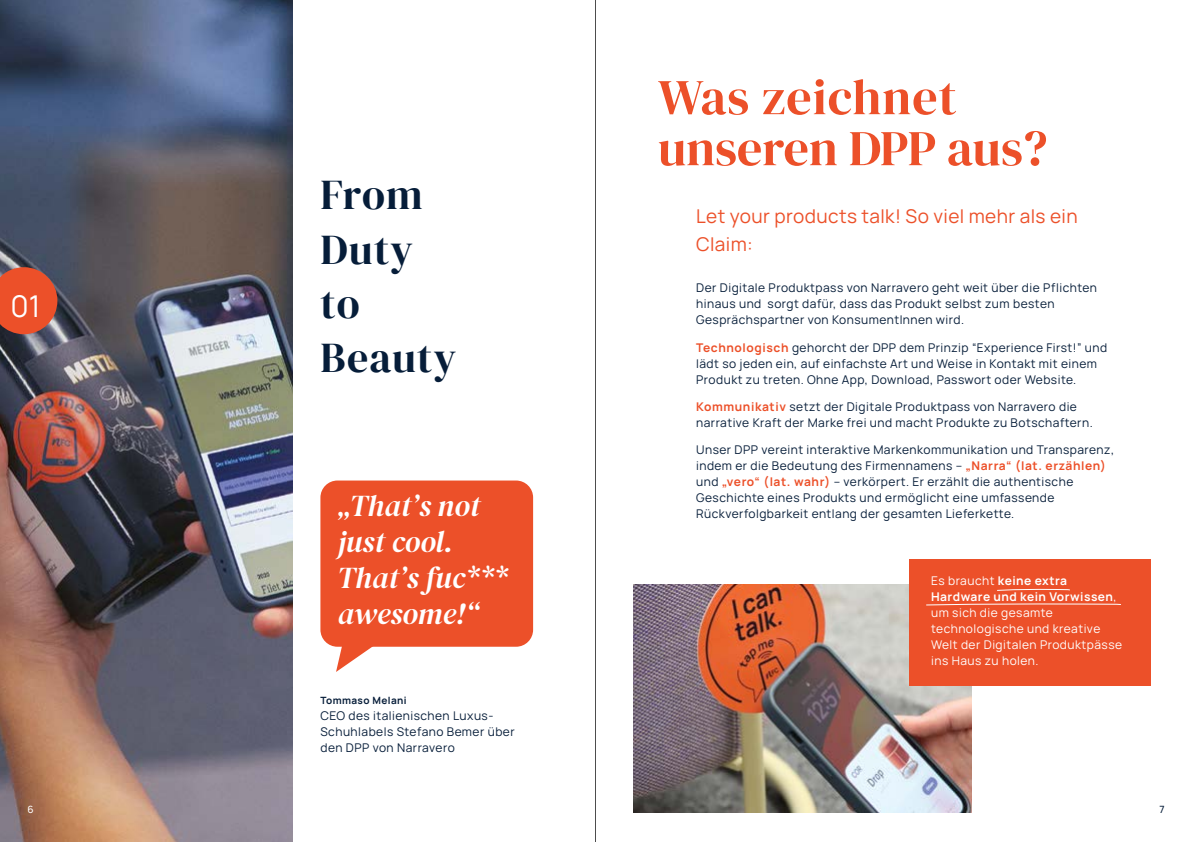
<style>
.page{position:relative;width:1191px;height:842px;background:#fff}
.page>*{position:absolute;margin:0;border:0;box-sizing:border-box;transform-origin:0 0}
.t1{font:50px/51px "DM Serif Display";color:#ec5029}
.t2{font:42px/54.3px "DM Serif Display";letter-spacing:.03em;color:#061d39}
.t3{font:italic 30px/36px "DM Serif Display";color:#fff}
.t4{font:30px "Manrope";color:#fff}
.t5{font:19px/28px "Manrope";letter-spacing:.02em;color:#ec5029}
.t6{font:12px/16px "Manrope";letter-spacing:.04em;color:#061d39}
.t7{font:12px/16px "Manrope";letter-spacing:.04em;color:#fff}
.t8{font:700 10px "Manrope";letter-spacing:.04em;color:#061d39}
.t9{font:500 10px "Manrope";color:#fff}
.t10{font:500 10px "Manrope";color:#061d39}
.s1{font-weight:700;color:#ec5029}
.s2{font-weight:700}
</style>
<div class="page">
<img style="left:0;top:0;width:292px;height:842px">
<img style="left:634px;top:584px;width:337px;height:228px">
<svg style="left:0;top:267px;width:57px;height:67px;background:#d45234"></svg>
<div style="left:320px;top:480px;width:213px;height:167px;background:#ec5029;border-radius:17px"></div>
<svg style="left:336px;top:646px;width:39px;height:26px"></svg>
<hr style="left:595px;top:0;width:1px;height:842px;background:#000">
<div style="left:909px;top:559px;width:242px;height:127px;background:#ec5029"></div>
<svg style="left:997px;top:588px;width:73px;height:3px"></svg>
<svg style="left:926px;top:603px;width:195px;height:3px"></svg>
<h3 class="t4" style="left:11px;top:284px;width:32px">01</h3>
<h2 class="t2" style="left:320px;top:169px;width:137px">From<br>Duty to<br>Beauty</h2>
<h3 class="t3" style="left:337px;top:488px;width:172px">„That’s not just cool.<br>That’s fuc*** awesome!“</h3>
<p class="t8" style="left:320px;top:692px;width:88px">Tommaso Melani</p>
<p class="t6" style="left:320px;top:707px;width:196px">CEO des italienischen Luxus-<br>Schuhlabels Stefano Bemer über den DPP von Narravero</p>
<h1 class="t1" style="left:658px;top:72px;width:391px">Was zeichnet unseren DPP aus?</h1>
<h3 class="t5" style="left:696px;top:201px;width:383px">Let your products talk! So viel mehr als ein<br>Claim:</h3>
<p class="t6" style="left:696px;top:279px;width:402px">Der Digitale Produktpass von Narravero geht weit über die Pflichten hinaus und sorgt dafür, dass das Produkt selbst zum besten<br>Gesprächspartner von KonsumentInnen wird.</p>
<p class="t6" style="left:696px;top:339px;width:412px"><span class="s1">Technologisch</span> gehorcht der DPP dem Prinzip “Experience First!” und lädt so jeden ein, auf einfachste Art und Weise in Kontakt mit einem<br>Produkt zu treten. Ohne App, Download, Passwort oder Website.</p>
<p class="t6" style="left:696px;top:398px;width:398px"><span class="s1">Kommunikativ</span> setzt der Digitale Produktpass von Narravero die narrative Kraft der Marke frei und macht Produkte zu Botschaftern.</p>
<p class="t6" style="left:696px;top:441px;width:419px">Unser DPP vereint interaktive Markenkommunikation und Transparenz, indem er die Bedeutung des Firmennamens – <span class="s1">„Narra“ (lat. erzählen) </span>und <span class="s1">„vero“ (lat. wahr)</span> – verkörpert. Er erzählt die authentische Geschichte eines Produkts und ermöglicht eine umfassende Rückverfolgbarkeit entlang der gesamten Lieferkette.</p>
<p class="t7" style="left:931px;top:572px;width:193px">Es braucht <span class="s2">keine extra<br>Hardware und kein Vorwissen</span>, um sich die gesamte technologische und kreative<br>Welt der Digitalen Produktpässe ins Haus zu holen.</p>
<p class="t9" style="left:27px;top:802px;width:8px">6</p>
<p class="t10" style="left:1159px;top:802px;width:7px">7</p>
</div>
